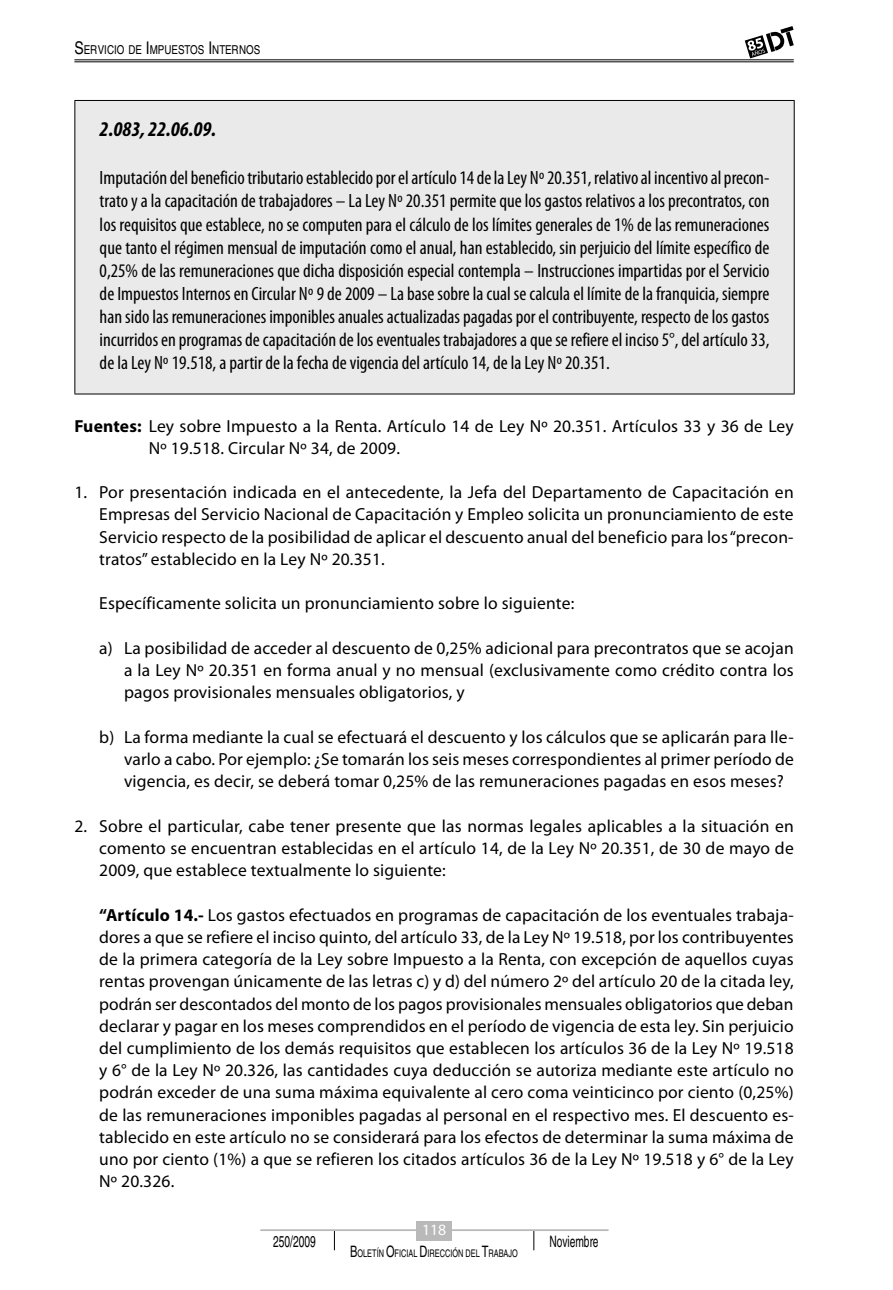
<style>
.page{position:relative;width:893px;height:1290px;background:#fff}
.page>*{position:absolute;margin:0;border:0;box-sizing:border-box;transform-origin:0 0}
.t1{font:italic 700 condensed 21px "Myriad Pro";color:#000}
.t2{font:condensed 19.25px/23.1px "Myriad Pro";color:#000;text-align:justify}
.t3{font:17.5px/22.2px "Myriad Pro";letter-spacing:.01em;color:#000;text-align:justify}
.t4{font:15.75px "Helvetica LT Std";color:#000;scale:.65 1}
.t5{font:15.75px "Myriad Pro";color:#fff}
.t6{font:12.25px "Helvetica LT Std";color:#000;scale:.8 1}
.t7{font:10.5px "Helvetica LT Std";color:#000;scale:.7 1}
.s1{font-size:17.5px}
.s2{font-weight:700}
.s3{font-size:15.75px}
</style>
<div class="page">
<svg style="left:334px;top:1231px;width:1px;height:19px"></svg>
<svg style="left:533px;top:1231px;width:1px;height:19px"></svg>
<hr style="left:260px;top:1229px;width:349px;height:2px;background:#b9b9ba">
<div style="left:416px;top:1221px;width:36px;height:19px;background:#b9b9ba"></div>
<hr style="left:74px;top:62px;width:720px;height:1px;background:#000">
<hr style="left:74px;top:60px;width:720px;height:1px;background:#000">
<svg style="left:745px;top:26px;width:49px;height:32px"></svg>
<div style="left:75px;top:100px;width:719px;height:294px;background:#eaeaeb"></div>
<hr style="left:74px;top:100px;width:721px;height:1px;background:#000">
<hr style="left:74px;top:101px;width:1px;height:293px;background:#000">
<hr style="left:794px;top:101px;width:1px;height:293px;background:#000">
<hr style="left:74px;top:394px;width:721px;height:1px;background:#000">
<p class="t6" style="left:74px;top:42px;width:234px"><span class="s1">S</span>ERVICIO DE <span class="s1">I</span>MPUESTOS <span class="s1">I</span>NTERNOS</p>
<p class="t1" style="left:100px;top:118px;width:118px">2.083, 22.06.09.</p>
<p class="t2" style="left:100px;top:167px;width:671px">Imputación del beneficio tributario establecido por el artículo 14 de la Ley Nº20.351, relativo al incentivo al precon&shy;trato y a la capacitación de trabajadores – La Ley Nº20.351 permite que los gastos relativos a los precontratos, con los requisitos que establece, no se computen para el cálculo de los límites generales de 1% de las remuneraciones que tanto el régimen mensual de imputación como el anual, han establecido, sin perjuicio del límite específico de 0,25% de las remuneraciones que dicha disposición especial contempla – Instrucciones impartidas por el Servicio de Impuestos Internos en Circular Nº 9 de 2009 – La base sobre la cual se calcula el límite de la franquicia, siempre han sido las remuneraciones imponibles anuales actualizadas pagadas por el contribuyente, respecto de los gastos incurridos en programas de capacitación de los eventuales trabajadores a que se refiere el inciso 5°, del artículo 33, de la Ley Nº 19.518, a partir de la fecha de vigencia del artículo 14, de la Ley Nº 20.351.</p>
<p class="t3" style="left:149px;top:415px;width:646px;text-indent:-74px"><span class="s2">Fuentes:</span> Ley sobre Impuesto a la Renta. Artículo 14 de Ley Nº 20.351. Artículos 33 y 36 de Ley<br>Nº 19.518. Circular Nº 34, de 2009.</p>
<p class="t3" style="left:99px;top:482px;width:696px;text-indent:-25px">1. Por presentación indicada en el antecedente, la Jefa del Departamento de Capacitación en Empresas del Servicio Nacional de Capacitación y Empleo solicita un pronunciamiento de este Servicio respecto de la posibilidad de aplicar el descuento anual del beneficio para los “precon&shy;tratos” establecido en la Ley Nº 20.351.</p>
<p class="t3" style="left:99px;top:593px;width:477px">Específicamente solicita un pronunciamiento sobre lo siguiente:</p>
<p class="t3" style="left:124px;top:637px;width:671px;text-indent:-25px">a) La posibilidad de acceder al descuento de 0,25% adicional para precontratos que se acojan a la Ley Nº 20.351 en forma anual y no mensual (exclusivamente como crédito contra los pagos provisionales mensuales obligatorios, y</p>
<p class="t3" style="left:124px;top:726px;width:671px;text-indent:-25px">b) La forma mediante la cual se efectuará el descuento y los cálculos que se aplicarán para lle&shy;varlo a cabo. Por ejemplo: ¿Se tomarán los seis meses correspondientes al primer período de vigencia, es decir, se deberá tomar 0,25% de las remuneraciones pagadas en esos meses?</p>
<p class="t3" style="left:99px;top:815px;width:696px;text-indent:-25px">2. Sobre el particular, cabe tener presente que las normas legales aplicables a la situación en comento se encuentran establecidas en el artículo 14, de la Ley Nº 20.351, de 30 de mayo de 2009, que establece textualmente lo siguiente:</p>
<p class="t3" style="left:99px;top:904px;width:696px"><span class="s2">“Artículo 14.-</span> Los gastos efectuados en programas de capacitación de los eventuales trabaja&shy;dores a que se refiere el inciso quinto, del artículo 33, de la Ley Nº 19.518, por los contribuyentes de la primera categoría de la Ley sobre Impuesto a la Renta, con excepción de aquellos cuyas rentas provengan únicamente de las letras c) y d) del número 2º del artículo 20 de la citada ley, podrán ser descontados del monto de los pagos provisionales mensuales obligatorios que deban declarar y pagar en los meses comprendidos en el período de vigencia de esta ley. Sin perjuicio del cumplimiento de los demás requisitos que establecen los artículos 36 de la Ley Nº 19.518 y 6° de la Ley Nº 20.326, las cantidades cuya deducción se autoriza mediante este artículo no podrán exceder de una suma máxima equivalente al cero coma veinticinco por ciento (0,25%) de las remuneraciones imponibles pagadas al personal en el respectivo mes. El descuento es&shy;tablecido en este artículo no se considerará para los efectos de determinar la suma máxima de uno por ciento (1%) a que se refieren los citados artículos 36 de la Ley Nº 19.518 y 6° de la Ley Nº 20.326.</p>
<p class="t5" style="left:422px;top:1221px;width:26px">118</p>
<p class="t4" style="left:273px;top:1232px;width:67px">250/2009</p>
<p class="t4" style="left:549px;top:1232px;width:77px">Noviembre</p>
<p class="t7" style="left:350px;top:1247px;width:241px"><span class="s3">B</span>OLETÍN <span class="s3">O</span>FICIAL <span class="s3">D</span>IRECCIÓN DEL <span class="s3">T</span>RABAJO</p>
</div>
